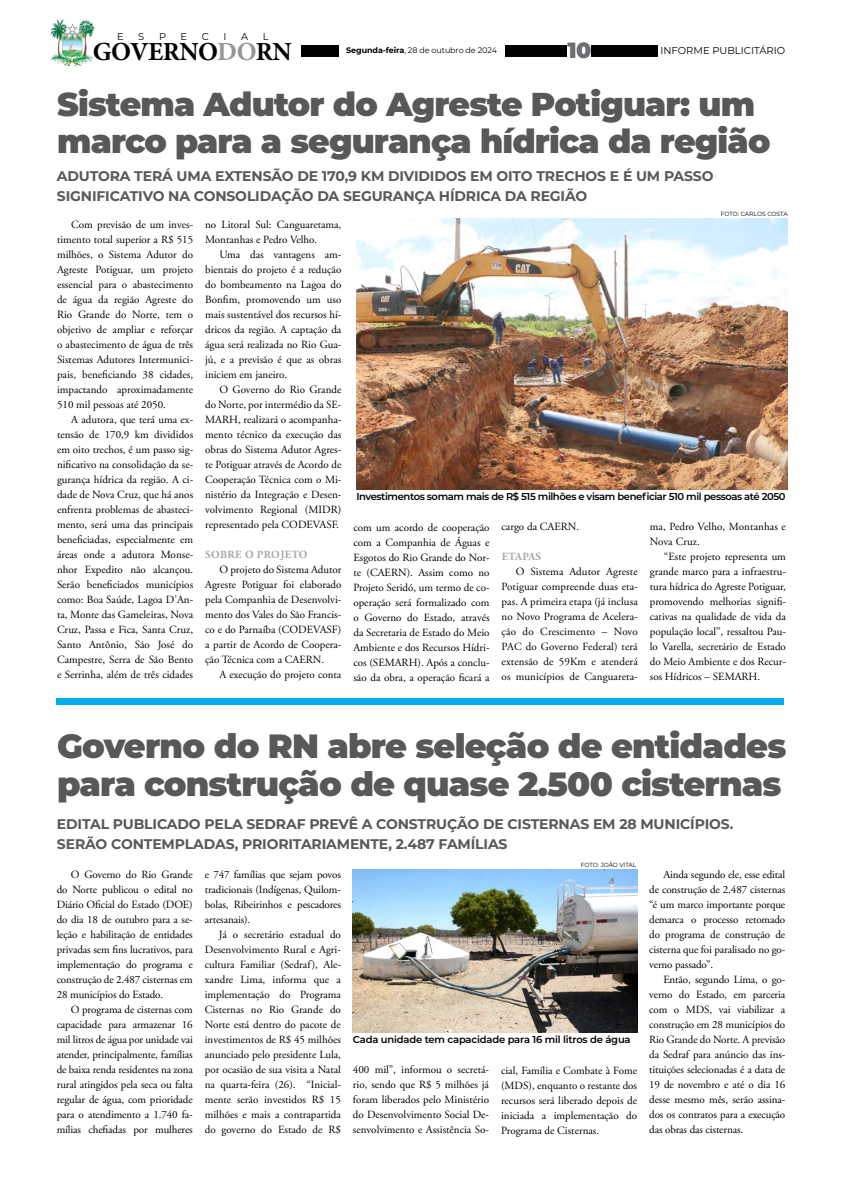
<style>
.page{position:relative;width:842px;height:1191px;background:#fff}
.page>*{position:absolute;margin:0;border:0;box-sizing:border-box;transform-origin:0 0}
.t1{font:900 33.6px/37.8px "Montserrat";letter-spacing:-.025em;color:#58585b}
.t2{font:900 33.1px/37.2px "Montserrat";letter-spacing:-.025em;color:#58585b}
.t3{font:700 26.1px "Minion Pro";letter-spacing:-.02em;color:#000}
.t4{font:900 22px "Montserrat";color:#6d6e71}
.t5{font:700 14px/20px "Montserrat";letter-spacing:-.01em;color:#58585b}
.t6{font:11px/15px "Adobe Garamond Pro";color:#000;text-align:justify}
.t7{font:700 11px "Adobe Garamond Pro";letter-spacing:.035em;color:#a7a9ac}
.t8{font:600 10px "Montserrat";letter-spacing:-.04em;color:#000}
.t9{font:600 10px "Montserrat";letter-spacing:-.02em;color:#000}
.t10{font:10px "Montserrat";color:#000}
.t11{font:9.8px "Montserrat";color:#000}
.t12{font:8px "Montserrat";letter-spacing:-.01em;color:#000}
.t13{font:6px "Montserrat";letter-spacing:-.01em;color:#000}
.s1{color:#939598}
.s2{font-weight:700}
</style>
<div class="page">
<div style="left:301px;top:45px;width:37px;height:12px;background:#000"></div>
<div style="left:505px;top:45px;width:153px;height:12px;background:#000"></div>
<div style="left:568px;top:37px;width:23px;height:22px;background:#fff"></div>
<img style="left:51px;top:20px;width:43px;height:45px">
<img style="left:353px;top:869px;width:284px;height:163px">
<img style="left:356px;top:218px;width:432px;height:271px">
<div style="left:57px;top:698px;width:726px;height:7px;background:#00aeef"></div>
<p class="t11" style="left:117px;top:30px;width:8px">E</p>
<p class="t11" style="left:138px;top:30px;width:8px">S</p>
<p class="t11" style="left:159px;top:30px;width:9px">P</p>
<p class="t11" style="left:181px;top:30px;width:8px">E</p>
<p class="t11" style="left:202px;top:30px;width:9px">C</p>
<p class="t11" style="left:223px;top:30px;width:4px">I</p>
<p class="t11" style="left:241px;top:30px;width:9px">A</p>
<p class="t11" style="left:263px;top:30px;width:7px">L</p>
<h3 class="t4" style="left:568px;top:34px;width:25px">10</h3>
<h3 class="t3" style="left:93px;top:33px;width:201px">GOVERNO<span class="s1">DO</span>RN</h3>
<p class="t12" style="left:346px;top:45px;width:152px"><span class="s2">Segunda-feira</span>, 28 de outubro de 2024</p>
<p class="t10" style="left:660px;top:44px;width:126px">INFORME PUBLICITÁRIO</p>
<h2 class="t2" style="left:57px;top:83px;width:715px">Sistema Adutor do Agreste Potiguar: um marco para a segurança hídrica da região</h2>
<p class="t5" style="left:57px;top:165px;width:658px">ADUTORA TERÁ UMA EXTENSÃO DE 170,9 KM DIVIDIDOS EM OITO TRECHOS E É UM PASSO<br>SIGNIFICATIVO NA CONSOLIDAÇÃO DA SEGURANÇA HÍDRICA DA REGIÃO</p>
<p class="t13" style="left:721px;top:210px;width:68px">FOTO: CARLOS COSTA</p>
<p class="t6" style="left:57px;top:217px;width:138px;text-indent:14px">Com previsão de um inves&shy;timento total superior a R$ 515 milhões, o Sistema Adutor do Agreste Potiguar, um projeto essencial para o abastecimento de água da região Agreste do Rio Grande do Norte, tem o objetivo de ampliar e reforçar o abastecimento de água de três Sistemas Adutores Intermunici&shy;pais, beneficiando 38 cidades, impactando aproximadamente 510 mil pessoas até 2050.</p>
<p class="t6" style="left:57px;top:412px;width:138px;text-indent:14px">A adutora, que terá uma ex&shy;tensão de 170,9 km divididos em oito trechos, é um passo sig&shy;nificativo na consolidação da se&shy;gurança hídrica da região. A ci&shy;dade de Nova Cruz, que há anos enfrenta problemas de abasteci&shy;mento, será uma das principais beneficiadas, especialmente em áreas onde a adutora Monse&shy;nhor Expedito não alcançou.<br>Serão beneficiados municípios como: Boa Saúde, Lagoa D’An&shy;ta, Monte das Gameleiras, Nova Cruz, Passa e Fica, Santa Cruz, Santo Antônio, São José do Campestre, Serra de São Bento e Serrinha, além de três cidades</p>
<p class="t6" style="left:205px;top:217px;width:138px">no Litoral Sul: Canguaretama,<br>Montanhas e Pedro Velho.</p>
<p class="t6" style="left:205px;top:247px;width:138px;text-indent:14px">Uma das vantagens am&shy;bientais do projeto é a redução do bombeamento na Lagoa do Bonfim, promovendo um uso mais sustentável dos recursos hí&shy;dricos da região. A captação da água será realizada no Rio Gua&shy;jú, e a previsão é que as obras iniciem em janeiro.</p>
<p class="t6" style="left:205px;top:382px;width:138px;text-indent:14px">O Governo do Rio Grande do Norte, por intermédio da SE-MARH, realizará o acompanha&shy;mento técnico da execução das obras do Sistema Adutor Agres&shy;te Potiguar através de Acordo de Cooperação Técnica com o Mi&shy;nistério da Integração e Desen&shy;volvimento Regional (MIDR) representado pela CODEVASF.</p>
<p class="t7" style="left:205px;top:548px;width:104px">SOBRE O PROJETO</p>
<p class="t6" style="left:205px;top:562px;width:138px;text-indent:14px">O projeto do Sistema Adutor Agreste Potiguar foi elaborado pela Companhia de Desenvolvi&shy;mento dos Vales do São Francis&shy;co e do Parnaíba (CODEVASF) a partir de Acordo de Coopera&shy;ção Técnica com a CAERN.</p>
<p class="t6" style="left:219px;top:667px;width:124px">A execução do projeto conta</p>
<p class="t8" style="left:356px;top:489px;width:431px">Investimentos somam mais de R$ 515 milhões e visam beneficiar 510 mil pessoas até 2050</p>
<p class="t6" style="left:353px;top:520px;width:138px">com um acordo de cooperação com a Companhia de Águas e Esgotos do Rio Grande do Nor&shy;te (CAERN). Assim como no Projeto Seridó, um termo de co&shy;operação será formalizado com o Governo do Estado, através da Secretaria de Estado do Meio Ambiente e dos Recursos Hídri&shy;cos (SEMARH). Após a conclu&shy;são da obra, a operação ficará a</p>
<p class="t6" style="left:502px;top:519px;width:79px">cargo da CAERN.</p>
<p class="t7" style="left:502px;top:550px;width:41px">ETAPAS</p>
<p class="t6" style="left:502px;top:564px;width:138px;text-indent:14px">O Sistema Adutor Agreste Potiguar compreende duas eta&shy;pas. A primeira etapa (já inclusa no Novo Programa de Acelera&shy;ção do Crescimento – Novo PAC do Governo Federal) terá extensão de 59Km e atenderá os municípios de Canguareta-</p>
<p class="t6" style="left:650px;top:519px;width:138px">ma, Pedro Velho, Montanhas e<br>Nova Cruz.</p>
<p class="t6" style="left:650px;top:549px;width:138px;text-indent:14px">“Este projeto representa um grande marco para a infraestru&shy;tura hídrica do Agreste Potiguar, promovendo melhorias signifi&shy;cativas na qualidade de vida da população local”, ressaltou Pau&shy;lo Varella, secretário de Estado do Meio Ambiente e dos Recur&shy;sos Hídricos – SEMARH.</p>
<h1 class="t1" style="left:57px;top:725px;width:731px">Governo do RN abre seleção de entidades para construção de quase 2.500 cisternas</h1>
<p class="t5" style="left:57px;top:813px;width:678px">EDITAL PUBLICADO PELA SEDRAF PREVÊ A CONSTRUÇÃO DE CISTERNAS EM 28 MUNICÍPIOS.<br>SERÃO CONTEMPLADAS, PRIORITARIAMENTE, 2.487 FAMÍLIAS</p>
<p class="t6" style="left:57px;top:867px;width:138px;text-indent:14px">O Governo do Rio Grande do Norte publicou o edital no Diário Oficial do Estado (DOE) do dia 18 de outubro para a se&shy;leção e habilitação de entidades privadas sem fins lucrativos, para implementação do programa e construção de 2.487 cisternas em 28 municípios do Estado.</p>
<p class="t6" style="left:57px;top:1002px;width:138px;text-indent:14px">O programa de cisternas com capacidade para armazenar 16 mil litros de água por unidade vai atender, principalmente, famílias de baixa renda residentes na zona rural atingidos pela seca ou falta regular de água, com prioridade para o atendimento a 1.740 fa&shy;mílias chefiadas por mulheres</p>
<p class="t6" style="left:205px;top:867px;width:138px">e 747 famílias que sejam povos tradicionais (Indígenas, Quilom&shy;bolas, Ribeirinhos e pescadores artesanais).</p>
<p class="t6" style="left:205px;top:927px;width:138px;text-indent:14px">Já o secretário estadual do Desenvolvimento Rural e Agri&shy;cultura Familiar (Sedraf), Ale&shy;xandre Lima, informa que a implementação do Programa Cisternas no Rio Grande do Norte está dentro do pacote de investimentos de R$ 45 milhões anunciado pelo presidente Lula, por ocasião de sua visita a Natal na quarta-feira (26). “Inicial&shy;mente serão investidos R$ 15 milhões e mais a contrapartida do governo do Estado de R$</p>
<p class="t13" style="left:581px;top:860px;width:57px">FOTO: JOÃO VITAL</p>
<p class="t9" style="left:353px;top:1032px;width:279px">Cada unidade tem capacidade para 16 mil litros de água</p>
<p class="t6" style="left:353px;top:1062px;width:138px">400 mil”, informou o secretá&shy;rio, sendo que R$ 5 milhões já foram liberados pelo Ministério do Desenvolvimento Social De&shy;senvolvimento e Assistência So-</p>
<p class="t6" style="left:501px;top:1063px;width:138px">cial, Família e Combate à Fome (MDS), enquanto o restante dos recursos será liberado depois de iniciada a implementação do Programa de Cisternas.</p>
<p class="t6" style="left:649px;top:867px;width:138px;text-indent:14px">Ainda segundo ele, esse edital de construção de 2.487 cisternas “é um marco importante porque demarca o processo retomado do programa de construção de cisterna que foi paralisado no go&shy;verno passado”.</p>
<p class="t6" style="left:649px;top:972px;width:138px;text-indent:14px">Então, segundo Lima, o go&shy;verno do Estado, em parceria com o MDS, vai viabilizar a construção em 28 municípios do Rio Grande do Norte. A previsão da Sedraf para anúncio das ins&shy;tituições selecionadas é a data de 19 de novembro e até o dia 16 desse mesmo mês, serão assina&shy;dos os contratos para a execução das obras das cisternas.</p>
</div>
